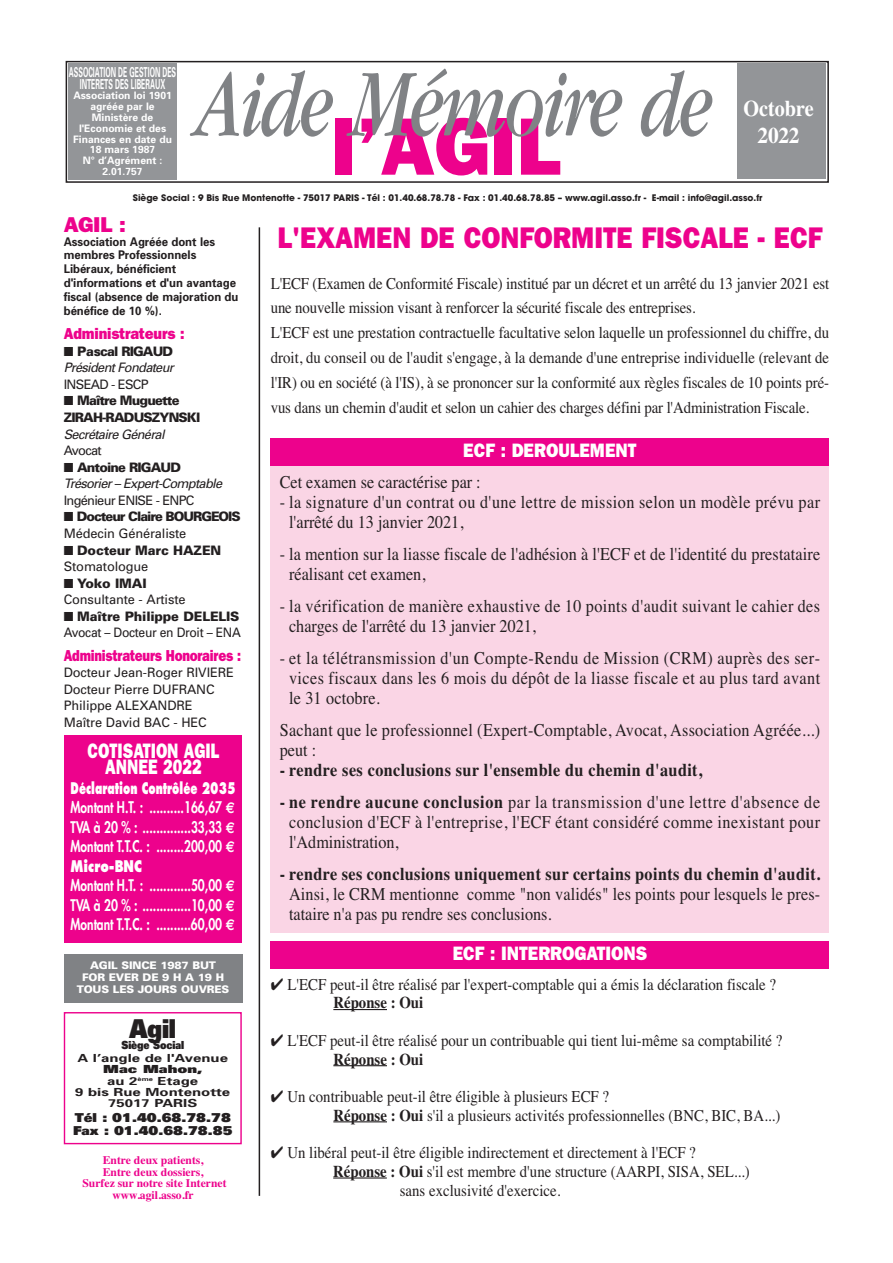
<style>
.page{position:relative;width:893px;height:1263px;background:#fff}
.page>*{position:absolute;margin:0;border:0;box-sizing:border-box;transform-origin:0 0}
.t1{font:italic 99.75px "Garamond";letter-spacing:-.045em;color:#808285;scale:.76 1}
.t2{font:800 81.75px "Franklin Gothic";color:#ed028c}
.t3{font:800 30px "Franklin Gothic";color:#ed028c;scale:.9 1}
.t4{font:900 25.95px "Univers";color:#231f20;scale:.87 1}
.t5{font:700 22.5px/27px "Times";color:#fff;text-align:center;scale:.9 1}
.t6{font:800 21.6px "Franklin Gothic";color:#ed028c;scale:1.05 1}
.t7{font:800 21px/16.5px "Franklin Gothic";color:#fff;text-align:center;scale:.77 1}
.t8{font:800 19.5px "Franklin Gothic";color:#fff;scale:.9 1}
.t9{font:18px/19.8px "Times";letter-spacing:.01em;color:#231f20;scale:.9 1}
.t10{font:700 18px "Times";letter-spacing:.025em;color:#231f20;scale:.9 1}
.t11{font:18px/19.8px "Times";letter-spacing:.03em;color:#231f20;scale:.9 1}
.t12{font:16.5px/24.8px "Times";color:#231f20;scale:.9 1}
.t13{font:800 15.9px "Franklin Gothic";letter-spacing:-.02em;color:#ed028c;scale:.83 1}
.t14{font:800 15.9px "Franklin Gothic";letter-spacing:-.02em;color:#ed028c;scale:.93 1}
.t15{font:800 15.6px/19.5px "Futura";color:#fff;scale:.77 1}
.t16{font:700 13.8px/12px "Univers";color:#fff;text-align:center;scale:.5 1}
.t17{font:13.05px/16.5px "Univers";letter-spacing:-.01em;color:#231f20}
.t18{font:italic 13.05px/16.5px "Univers";letter-spacing:-.055em;color:#231f20}
.t19{font:900 13.05px/16.5px "Univers";letter-spacing:-.065em;color:#231f20}
.t20{font:13.05px/16.5px "Univers";letter-spacing:-.03em;color:#231f20;scale:.93 1}
.t21{font:13.05px "Univers";letter-spacing:-.055em;color:#231f20}
.t22{font:900 13.05px/16.5px "Univers";letter-spacing:-.015em;color:#231f20}
.t23{font:900 12.3px/12.6px "Univers";color:#231f20;scale:1.14 1}
.t24{font:700 12px/13.8px "Univers";letter-spacing:-.005em;color:#231f20;scale:.95 1}
.t25{font:700 11.55px/11.6px "Times";color:#ed028c;text-align:center}
.t26{font:700 11.1px/11.4px "Univers";color:#231f20;text-align:center;scale:1.34 1}
.t27{font:900 11.1px "Univers";letter-spacing:-.015em;color:#231f20;scale:.87 1}
.t28{font:900 10.5px/11.9px "Univers";letter-spacing:-.015em;color:#fff;text-align:center}
.t29{font:700 10.35px/10.8px "Univers";color:#fff;text-align:center}
.t30{font:700 9px "Avant Garde";color:#231f20}
.s1{font-weight:900;font-style:normal}
.s2{font-weight:400}
.s3{font-weight:900}
.s4{font-style:inherit}
.s5{font-family:"Euro Sans";font-weight:700}
.s6{font-weight:700}
</style>
<div class="page">
<div style="left:66px;top:61px;width:763px;height:122px;border:2px solid #231f20"></div>
<div style="left:737px;top:64px;width:89px;height:115px;background:#939598"></div>
<div style="left:68px;top:64px;width:109px;height:116px;background:#939598"></div>
<hr style="left:259px;top:227px;width:1px;height:969px;background:#231f20">
<div style="left:65px;top:735px;width:177px;height:208px;background:#ed028c"></div>
<div style="left:64px;top:954px;width:178px;height:48px;background:#808285"></div>
<div style="left:64px;top:1012px;width:178px;height:132px;border:1px solid #ed028c"></div>
<div style="left:271px;top:438px;width:558px;height:28px;background:#ed028c"></div>
<div style="left:271px;top:467px;width:558px;height:466px;background:#fad5e5"></div>
<hr style="left:333px;top:1009px;width:54px;height:1px;background:#231f20">
<hr style="left:333px;top:1065px;width:54px;height:1px;background:#231f20">
<hr style="left:333px;top:1121px;width:54px;height:1px;background:#231f20">
<hr style="left:333px;top:1177px;width:54px;height:1px;background:#231f20">
<div style="left:271px;top:941px;width:558px;height:28px;background:#ed028c"></div>
<p class="t16" style="left:69px;top:67px;width:216px">ASSOCIATION DE GESTION DES<br>INTERETS DES LIBERAUX</p>
<p class="t29" style="left:73px;top:91px;width:100px">Association loi 1901 agréée par le<br>Ministère de l'Economie et des<br>Finances en date du<br>18 mars 1987<br>N° d’Agrément :<br>2.01.757</p>
<h1 class="t1" style="left:196px;top:70px;width:683px">Aide Mémoire de</h1>
<h2 class="t2" style="left:331px;top:99px;width:230px">l’AGIL</h2>
<h3 class="t5" style="left:743px;top:95px;width:80px">Octobre<br>2022</h3>
<p class="t30" style="left:133px;top:194px;width:631px">Siège Social : 9 Bis Rue Montenotte - 75017 PARIS - Tél : 01.40.68.78.78 - Fax : 01.40.68.78.85 – www.agil.asso.fr - E-mail : info@agil.asso.fr</p>
<h3 class="t3" style="left:277px;top:220px;width:607px">L'EXAMEN DE CONFORMITE FISCALE - ECF</h3>
<h3 class="t6" style="left:64px;top:212px;width:61px">AGIL :</h3>
<p class="t24" style="left:64px;top:235px;width:185px">Association Agréée dont les membres Professionnels<br>Libéraux, bénéficient d'informations et d'un avantage fiscal (absence de majoration du bénéfice de 10 %).</p>
<p class="t14" style="left:64px;top:324px;width:131px">Administrateurs :</p>
<p class="t18" style="left:64px;top:344px;width:112px">■ <span class="s1">Pascal RIGAUD<br></span>Président Fondateur</p>
<p class="t21" style="left:64px;top:379px;width:86px">INSEAD - ESCP</p>
<p class="t19" style="left:64px;top:394px;width:138px">■ Maître Muguette<br>ZIRAH-RADUSZYNSKI</p>
<p class="t18" style="left:64px;top:427px;width:102px">Secrétaire Général</p>
<p class="t17" style="left:64px;top:443px;width:39px">Avocat</p>
<p class="t18" style="left:64px;top:460px;width:160px">■ <span class="s1">Antoine RIGAUD<br></span>Trésorier – Expert-Comptable</p>
<p class="t21" style="left:64px;top:495px;width:132px">Ingénieur ENISE - ENPC</p>
<p class="t19" style="left:64px;top:510px;width:178px">■ Docteur Claire BOURGEOIS<br><span class="s2">Médecin Généraliste</span></p>
<p class="t22" style="left:64px;top:543px;width:159px">■ Docteur Marc HAZEN<br><span class="s2">Stomatologue</span></p>
<p class="t17" style="left:64px;top:576px;width:123px">■ <span class="s3">Yoko IMAI<br></span>Consultante - Artiste</p>
<p class="t20" style="left:64px;top:609px;width:192px">■ <span class="s3">Maître Philippe DELELIS<br></span>Avocat – Docteur en Droit – ENA</p>
<p class="t13" style="left:64px;top:646px;width:215px">Administrateurs Honoraires :</p>
<p class="t17" style="left:64px;top:665px;width:172px">Docteur Jean-Roger RIVIERE<br>Docteur Pierre DUFRANC<br>Philippe ALEXANDRE<br>Maître David BAC - HEC</p>
<p class="t7" style="left:88px;top:742px;width:173px">COTISATION AGIL<br>ANNEE 2022</p>
<p class="t15" style="left:71px;top:779px;width:216px"><span class="s4">Déclaration Contrôlée 2035<br></span>Montant H.T. : ..........166,67 <span class="s5">€<br></span>TVA à 20 % : ..............33,33 <span class="s5">€<br></span>Montant T.T.C. : ........200,00 <span class="s5">€<br></span><span class="s4">Micro-BNC<br></span>Montant H.T. : ............50,00 <span class="s5">€<br></span>TVA à 20 % : ..............10,00 <span class="s5">€<br></span>Montant T.T.C. : ..........60,00 <span class="s5">€</span></p>
<p class="t28" style="left:77px;top:960px;width:154px">AGIL SINCE 1987 BUT<br>FOR EVER DE 9 H A 19 H<br>TOUS LES JOURS OUVRES</p>
<h3 class="t4" style="left:130px;top:1019px;width:55px">Agil</h3>
<p class="t27" style="left:122px;top:1041px;width:73px">Siège Social</p>
<p class="t26" style="left:77px;top:1053px;width:114px">A l’angle de l'Avenue</p>
<p class="t26" style="left:75px;top:1064px;width:117px"><span class="s3">Mac Mahon,<br></span>au 2<sup>ème</sup> Etage<br>9 bis Rue Montenotte<br>75017 PARIS</p>
<p class="t23" style="left:73px;top:1113px;width:141px">Tél : 01.40.68.78.78<br>Fax : 01.40.68.78.85</p>
<p class="t25" style="left:82px;top:1154px;width:146px">Entre deux patients,<br>Entre deux dossiers,<br>Surfez sur notre site Internet www.agil.asso.fr</p>
<p class="t12" style="left:271px;top:271px;width:622px">L'ECF (Examen de Conformité Fiscale) institué par un décret et un arrêté du 13 janvier 2021 est une nouvelle mission visant à renforcer la sécurité fiscale des entreprises.<br>L'ECF est une prestation contractuelle facultative selon laquelle un professionnel du chiffre, du droit, du conseil ou de l'audit s'engage, à la demande d'une entreprise individuelle (relevant de l'IR) ou en société (à l'IS), à se prononcer sur la conformité aux règles fiscales de 10 points pré&shy;vus dans un chemin d'audit et selon un cahier des charges défini par l'Administration Fiscale.</p>
<p class="t8" style="left:463px;top:439px;width:194px">ECF : DEROULEMENT</p>
<p class="t9" style="left:280px;top:472px;width:225px">Cet examen se caractérise par :</p>
<p class="t11" style="left:289px;top:492px;width:592px;text-indent:-9px">- la signature d'un contrat ou d'une lettre de mission selon un modèle prévu par l'arrêté du 13 janvier 2021,</p>
<p class="t9" style="left:289px;top:544px;width:592px;text-indent:-9px">- la mention sur la liasse fiscale de l'adhésion à l'ECF et de l'identité du prestataire réalisant cet examen,</p>
<p class="t9" style="left:289px;top:596px;width:592px;text-indent:-9px">- la vérification de manière exhaustive de 10 points d'audit suivant le cahier des charges de l'arrêté du 13 janvier 2021,</p>
<p class="t9" style="left:289px;top:648px;width:592px;text-align:justify;text-indent:-9px">- et la télétransmission d'un Compte-Rendu de Mission (CRM) auprès des ser&shy;vices fiscaux dans les 6 mois du dépôt de la liasse fiscale et au plus tard avant le 31 octobre.</p>
<p class="t9" style="left:280px;top:720px;width:602px">Sachant que le professionnel (Expert-Comptable, Avocat, Association Agréée...) peut :</p>
<p class="t10" style="left:280px;top:759px;width:471px">- rendre ses conclusions sur l'ensemble du chemin d'audit,</p>
<p class="t9" style="left:289px;top:792px;width:592px;text-align:justify;text-indent:-9px"><span class="s6">- ne rendre aucune conclusion</span> par la transmission d'une lettre d'absence de conclusion d'ECF à l'entreprise, l'ECF étant considéré comme inexistant pour l'Administration,</p>
<p class="t10" style="left:280px;top:863px;width:602px">- rendre ses conclusions uniquement sur certains points du chemin d'audit.</p>
<p class="t9" style="left:289px;top:884px;width:592px">Ainsi, le CRM mentionne comme "non validés" les points pour lesquels le pres&shy;tataire n'a pas pu rendre ses conclusions.</p>
<p class="t8" style="left:453px;top:942px;width:218px">ECF : INTERROGATIONS</p>
<p class="t12" style="left:333px;top:975px;width:493px;line-height:18.8px;text-indent:-63px">✔ L'ECF peut-il être réalisé par l'expert-comptable qui a émis la déclaration fiscale ?<br><span class="s6">Réponse : Oui</span></p>
<p class="t12" style="left:333px;top:1031px;width:501px;line-height:18.8px;text-indent:-63px">✔ L'ECF peut-il être réalisé pour un contribuable qui tient lui-même sa comptabilité ?<br><span class="s6">Réponse : Oui</span></p>
<p class="t12" style="left:333px;top:1087px;width:498px;line-height:18.8px;text-indent:-63px">✔ Un contribuable peut-il être éligible à plusieurs ECF ?<br><span class="s6">Réponse : Oui</span> s'il a plusieurs activités professionnelles (BNC, BIC, BA...)</p>
<p class="t12" style="left:271px;top:1140px;width:474px">✔ Un libéral peut-il être éligible indirectement et directement à l'ECF ?</p>
<p class="t12" style="left:333px;top:1159px;width:464px"><span class="s6">Réponse : Oui</span> s'il est membre d'une structure (AARPI, SISA, SEL...)</p>
<p class="t12" style="left:400px;top:1177px;width:180px">sans exclusivité d'exercice.</p>
</div>
